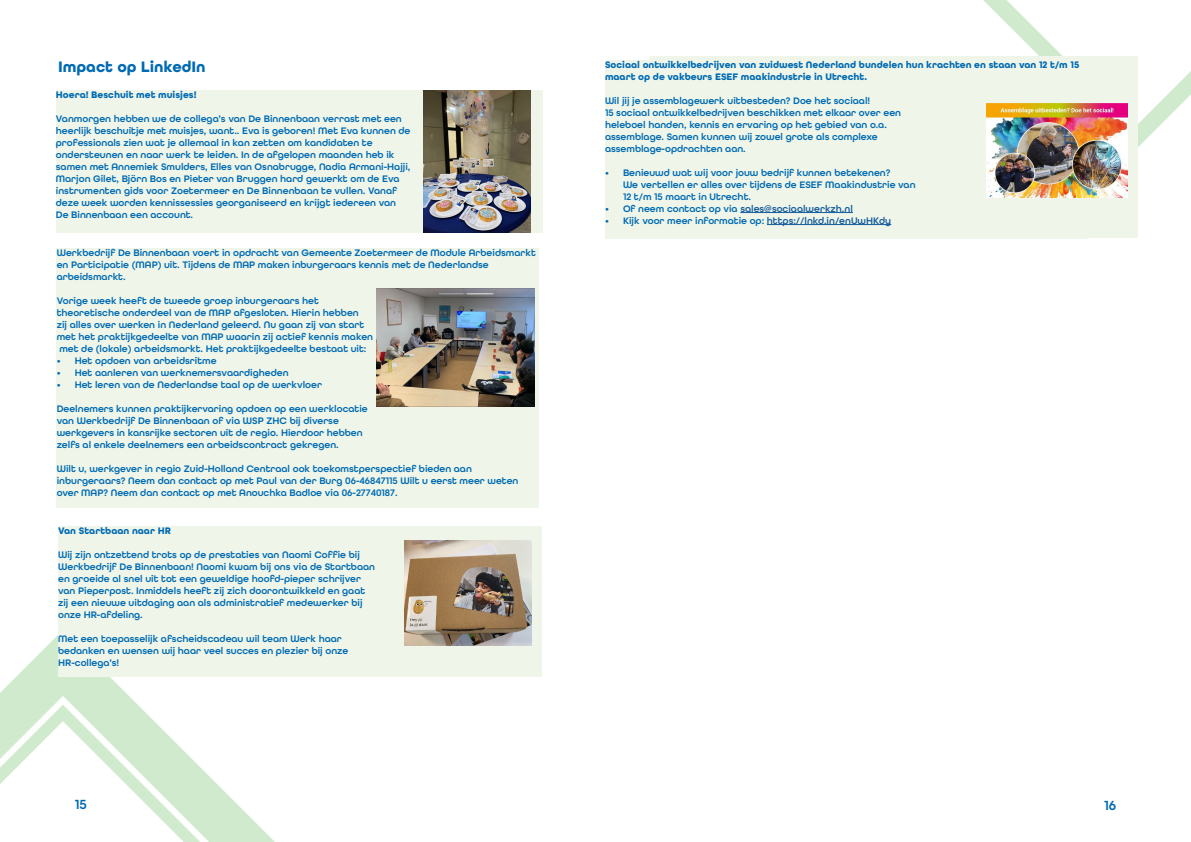
<style>
.page{position:relative;width:1191px;height:842px;background:#fff}
.page>*{position:absolute;margin:0;border:0;box-sizing:border-box;transform-origin:0 0}
.t1{font:700 16px "All Round Gothic";color:#006ab3}
.t2{font:600 14px "All Round Gothic";color:#006ab3}
.t3{font:600 10px/12px "All Round Gothic";color:#006ab3}
.t4{font:700 10px/12px "All Round Gothic";color:#006ab3}
.t5{font:600 10px "All Round Gothic";color:#175d9e}
.s1{color:#006ab3}
.s2{color:#175d9e}
</style>
<div class="page">
<svg style="left:0;top:635px;width:275px;height:207px"></svg>
<svg style="left:926px;top:0;width:265px;height:151px"></svg>
<div style="left:56px;top:90px;width:486px;height:142px;background:#eff6e9"></div>
<img style="left:423px;top:90px;width:107px;height:142px">
<div style="left:57px;top:248px;width:482px;height:259px;background:#eff6e9"></div>
<div style="left:58px;top:526px;width:483px;height:151px;background:#eff6e9"></div>
<img style="left:376px;top:288px;width:158px;height:119px">
<img style="left:405px;top:540px;width:127px;height:106px">
<div style="left:649px;top:57px;width:488px;height:181px;background:#eff6e9"></div>
<div style="left:605px;top:60px;width:481px;height:178px;background:#eff6e9"></div>
<hr style="left:740px;top:212px;width:113px;height:1px;background:#175d9e">
<hr style="left:767px;top:224px;width:124px;height:1px;background:#175d9e">
<img style="left:986px;top:103px;width:141px;height:94px">
<p class="t1" style="left:58px;top:57px;width:149px">Impact op LinkedIn</p>
<p class="t4" style="left:56px;top:88px;width:142px">Hoera! Beschuit met muisjes!</p>
<p class="t3" style="left:56px;top:112px;width:347px">Vanmorgen hebben we de collega’s van De Binnenbaan verrast met een</p>
<p class="t3" style="left:56px;top:124px;width:356px">heerlijk beschuitje met muisjes, want.. Eva is geboren! Met Eva kunnen de professionals zien wat je allemaal in kan zetten om kandidaten te</p>
<p class="t3" style="left:56px;top:148px;width:340px">ondersteunen en naar werk te leiden. In de afgelopen maanden heb ik</p>
<p class="t3" style="left:56px;top:160px;width:356px">samen met Annemiek Smulders, Elles van Osnabrugge, Nadia Armani-Hajji,</p>
<p class="t3" style="left:56px;top:172px;width:345px">Marjon Gilet, Björn Bos en Pieter van Bruggen hard gewerkt om de Eva</p>
<p class="t3" style="left:56px;top:184px;width:343px">instrumenten gids voor Zoetermeer en De Binnenbaan te vullen. Vanaf</p>
<p class="t3" style="left:56px;top:196px;width:342px">deze week worden kennissessies georganiseerd en krijgt iedereen van</p>
<p class="t3" style="left:56px;top:208px;width:139px">De Binnenbaan een account.</p>
<p class="t3" style="left:57px;top:246px;width:480px">Werkbedrijf De Binnenbaan voert in opdracht van Gemeente Zoetermeer de Module Arbeidsmarkt en Participatie (MAP) uit. Tijdens de MAP maken inburgeraars kennis met de Nederlandse arbeidsmarkt.</p>
<p class="t3" style="left:57px;top:294px;width:264px">Vorige week heeft de tweede groep inburgeraars het</p>
<p class="t3" style="left:57px;top:306px;width:303px">theoretische onderdeel van de MAP afgesloten. Hierin hebben</p>
<p class="t3" style="left:57px;top:318px;width:309px">zij alles over werken in Nederland geleerd. Nu gaan zij van start</p>
<p class="t3" style="left:57px;top:330px;width:318px">met het praktijkgedeelte van MAP waarin zij actief kennis maken</p>
<p class="t3" style="left:59px;top:342px;width:309px">met de (lokale) arbeidsmarkt. Het praktijkgedeelte bestaat uit:</p>
<p class="t3" style="left:57px;top:354px;width:161px">• Het opdoen van arbeidsritme</p>
<p class="t3" style="left:57px;top:366px;width:233px">• Het aanleren van werknemersvaardigheden</p>
<p class="t3" style="left:57px;top:378px;width:267px">• Het leren van de Nederlandse taal op de werkvloer</p>
<p class="t3" style="left:57px;top:402px;width:312px">Deelnemers kunnen praktijkervaring opdoen op een werklocatie</p>
<p class="t3" style="left:57px;top:414px;width:284px">van Werkbedrijf De Binnenbaan of via WSP ZHC bij diverse</p>
<p class="t3" style="left:57px;top:426px;width:307px">werkgevers in kansrijke sectoren uit de regio. Hierdoor hebben</p>
<p class="t3" style="left:57px;top:438px;width:283px">zelfs al enkele deelnemers een arbeidscontract gekregen.</p>
<p class="t3" style="left:57px;top:462px;width:463px">Wilt u, werkgever in regio Zuid-Holland Centraal ook toekomstperspectief bieden aan inburgeraars? Neem dan contact op met Paul van der Burg 06-46847115 Wilt u eerst meer weten over MAP? Neem dan contact op met Anouchka Badloe via 06-27740187.</p>
<p class="t4" style="left:58px;top:524px;width:114px">Van Startbaan naar HR</p>
<p class="t3" style="left:58px;top:548px;width:318px">Wij zijn ontzettend trots op de prestaties van Naomi Coffie bij<br>Werkbedrijf De Binnenbaan! Naomi kwam bij ons via de Startbaan</p>
<p class="t3" style="left:58px;top:572px;width:304px">en groeide al snel uit tot een geweldige hoofd-pieper schrijver</p>
<p class="t3" style="left:58px;top:584px;width:309px">van Pieperpost. Inmiddels heeft zij zich doorontwikkeld en gaat</p>
<p class="t3" style="left:58px;top:596px;width:306px">zij een nieuwe uitdaging aan als administratief medewerker bij</p>
<p class="t3" style="left:58px;top:608px;width:86px">onze HR-afdeling.</p>
<p class="t3" style="left:58px;top:632px;width:285px">Met een toepasselijk afscheidscadeau wil team Werk haar</p>
<p class="t3" style="left:58px;top:644px;width:292px">bedanken en wensen wij haar veel succes en plezier bij onze</p>
<p class="t3" style="left:58px;top:656px;width:63px">HR-collega’s!</p>
<p class="t4" style="left:605px;top:58px;width:476px">Sociaal ontwikkelbedrijven van zuidwest Nederland bundelen hun krachten en staan van 12 t/m 15 maart op de vakbeurs ESEF maakindustrie in Utrecht.</p>
<p class="t3" style="left:605px;top:94px;width:267px">Wil jij je assemblagewerk uitbesteden? Doe het sociaal!</p>
<p class="t3" style="left:605px;top:106px;width:298px">15 sociaal ontwikkelbedrijven beschikken met elkaar over een heleboel handen, kennis en ervaring op het gebied van o.a. assemblage. Samen kunnen wij zowel grote als complexe assemblage-opdrachten aan.</p>
<p class="t3" style="left:623px;top:166px;width:294px;text-indent:-18px">• Benieuwd wat wij voor jouw bedrijf kunnen betekenen?<br>We vertellen er alles over tijdens de ESEF Maakindustrie van<br>12 t/m 15 maart in Utrecht.</p>
<p class="t5" style="left:605px;top:202px;width:249px"><span class="s1">• Of neem contact op via</span> sales@sociaalwerkzh.nl</p>
<p class="t3" style="left:605px;top:214px;width:288px">• Kijk voor meer informatie op: <span class="s2">https://lnkd.in/enUwHKdy</span></p>
<h2 class="t2" style="left:75px;top:795px;width:14px">15</h2>
<h2 class="t2" style="left:1104px;top:797px;width:14px">16</h2>
</div>
